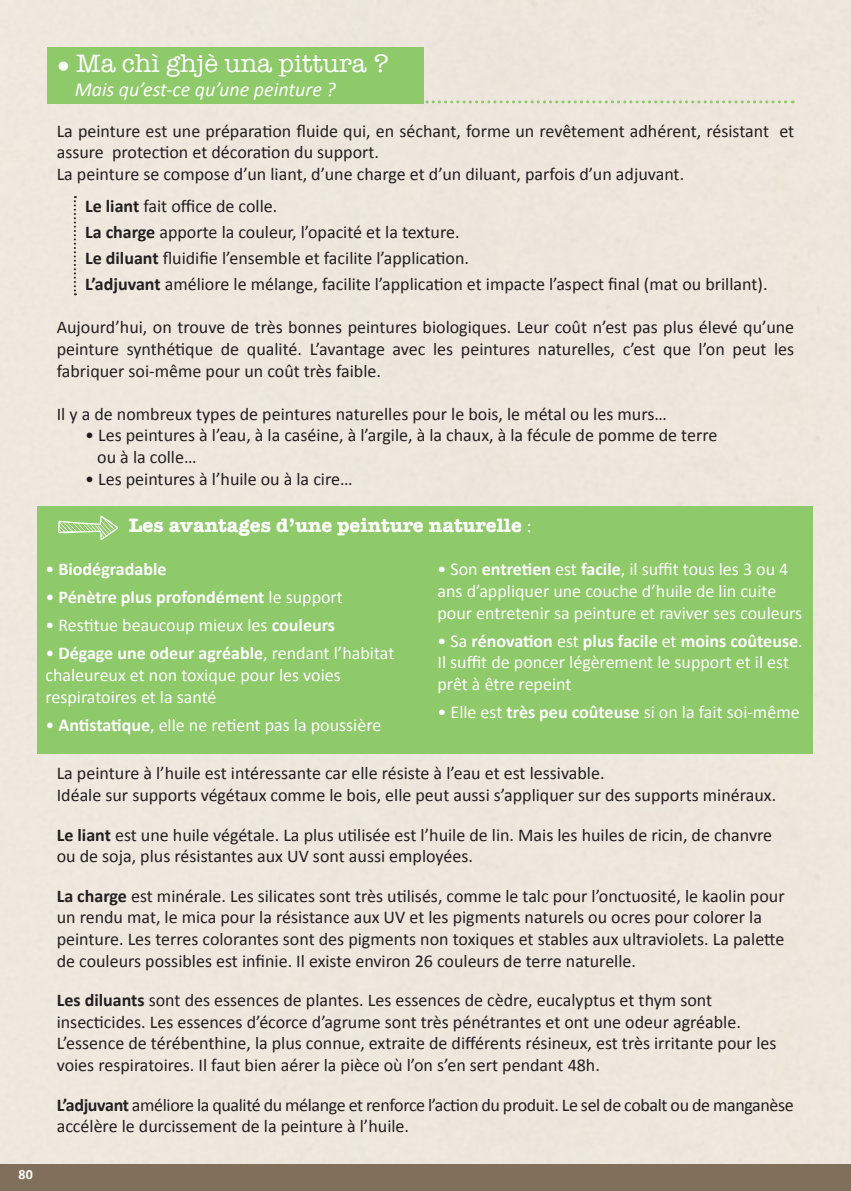
<style>
.page{position:relative;width:851px;height:1191px;background:#fff}
.page>*{position:absolute;margin:0;border:0;box-sizing:border-box;transform-origin:0 0}
.t1{font:26px "American Typewriter";color:#fff}
.t2{font:700 20px "American Typewriter";color:#fff}
.t3{font:italic 20px "Calibri";color:#fff}
.t4{font:18px/21.6px "Calibri";color:#231f20}
.t5{font:18px/21.6px "Calibri";color:#fff}
.t6{font:18px "Calibri";letter-spacing:-.02em;color:#231f20}
.t7{font:700 18px "Calibri";color:#fff}
.t8{font:700 14px "Calibri";color:#fff}
.s1{font-weight:700}
.s2{font-weight:400;font-size:18px}
.s3{font-weight:400}
</style>
<div class="page">
<div style="left:0;top:0;width:850px;height:1164px;background:#eee7dd"></div>
<div style="left:0;top:1164px;width:850px;height:27px;background:#80705b"></div>
<div style="left:37px;top:506px;width:775px;height:247px;background:#8ec96a"></div>
<div style="left:47px;top:48px;width:376px;height:56px;background:#8ec96a"></div>
<svg style="left:423px;top:100px;width:370px;height:3px"></svg>
<svg style="left:58px;top:515px;width:60px;height:25px"></svg>
<svg style="left:74px;top:196px;width:2px;height:99px"></svg>
<p class="t8" style="left:18px;top:1165px;width:16px">80</p>
<p class="t1" style="left:58px;top:43px;width:332px">● Ma chì ghjè una pittura ?</p>
<p class="t3" style="left:75px;top:77px;width:262px">Mais qu’est-ce qu’une peinture ?</p>
<p class="t4" style="left:57px;top:120px;width:739px">La peinture est une préparation fluide qui, en séchant, forme un revêtement adhérent, résistant et assure protection et décoration du support.</p>
<p class="t4" style="left:57px;top:163px;width:629px">La peinture se compose d’un liant, d’une charge et d’un diluant, parfois d’un adjuvant.</p>
<p class="t4" style="left:85px;top:195px;width:194px"><span class="s1">Le liant</span> fait office de colle.</p>
<p class="t4" style="left:85px;top:221px;width:376px"><span class="s1">La charge</span> apporte la couleur, l’opacité et la texture.</p>
<p class="t4" style="left:85px;top:247px;width:385px"><span class="s1">Le diluant</span> fluidifie l’ensemble et facilite l’application.</p>
<p class="t4" style="left:85px;top:273px;width:683px"><span class="s1">L’adjuvant</span> améliore le mélange, facilite l’application et impacte l’aspect final (mat ou brillant).</p>
<p class="t4" style="left:57px;top:316px;width:739px;text-align:justify">Aujourd’hui, on trouve de très bonnes peintures biologiques. Leur coût n’est pas plus élevé qu’une peinture synthétique de qualité. L’avantage avec les peintures naturelles, c’est que l’on peut les fabriquer soi-même pour un coût très faible.</p>
<p class="t4" style="left:57px;top:403px;width:611px">Il y a de nombreux types de peintures naturelles pour le bois, le métal ou les murs…</p>
<p class="t4" style="left:85px;top:424px;width:633px">• Les peintures à l’eau, à la caséine, à l’argile, à la chaux, à la fécule de pomme de terre</p>
<p class="t4" style="left:97px;top:446px;width:101px">ou à la colle…</p>
<p class="t4" style="left:85px;top:468px;width:269px">• Les peintures à l’huile ou à la cire…</p>
<p class="t2" style="left:129px;top:508px;width:404px">Les avantages d’une peinture naturelle <span class="s2">:</span></p>
<p class="t7" style="left:45px;top:558px;width:123px"><span class="s3">•</span> Biodégradable</p>
<p class="t7" style="left:45px;top:586px;width:299px"><span class="s3">•</span> Pénètre plus profondément <span class="s3">le support</span></p>
<p class="t5" style="left:45px;top:614px;width:291px">• Restitue beaucoup mieux les <span class="s1">couleurs</span></p>
<p class="t5" style="left:45px;top:642px;width:350px">• <span class="s1">Dégage une odeur agréable</span>, rendant l’habitat chaleureux et non toxique pour les voies respiratoires et la santé</p>
<p class="t5" style="left:45px;top:714px;width:337px">• <span class="s1">Antistatique</span>, elle ne retient pas la poussière</p>
<p class="t5" style="left:437px;top:558px;width:366px">• Son <span class="s1">entretien</span> est <span class="s1">facile</span>, il suffit tous les 3 ou 4 ans d’appliquer une couche d’huile de lin cuite pour entretenir sa peinture et raviver ses couleurs</p>
<p class="t5" style="left:437px;top:630px;width:367px">• Sa <span class="s1">rénovation</span> est <span class="s1">plus facile</span> et <span class="s1">moins coûteuse</span>.<br>Il suffit de poncer légèrement le support et il est prêt à être repeint</p>
<p class="t5" style="left:437px;top:701px;width:363px">• Elle est <span class="s1">très peu coûteuse</span> si on la fait soi-même</p>
<p class="t4" style="left:57px;top:762px;width:549px">La peinture à l’huile est intéressante car elle résiste à l’eau et est lessivable.</p>
<p class="t4" style="left:57px;top:784px;width:721px">Idéale sur supports végétaux comme le bois, elle peut aussi s’appliquer sur des supports minéraux.</p>
<p class="t4" style="left:57px;top:824px;width:717px"><span class="s1">Le liant</span> est une huile végétale. La plus utilisée est l’huile de lin. Mais les huiles de ricin, de chanvre ou de soja, plus résistantes aux UV sont aussi employées.</p>
<p class="t4" style="left:57px;top:885px;width:729px"><span class="s1">La charge</span> est minérale. Les silicates sont très utilisés, comme le talc pour l’onctuosité, le kaolin pour un rendu mat, le mica pour la résistance aux UV et les pigments naturels ou ocres pour colorer la peinture. Les terres colorantes sont des pigments non toxiques et stables aux ultraviolets. La palette de couleurs possibles est infinie. Il existe environ 26 couleurs de terre naturelle.</p>
<p class="t4" style="left:57px;top:989px;width:721px"><span class="s1">Les diluants</span> sont des essences de plantes. Les essences de cèdre, eucalyptus et thym sont insecticides. Les essences d’écorce d’agrume sont très pénétrantes et ont une odeur agréable.<br>L’essence de térébenthine, la plus connue, extraite de différents résineux, est très irritante pour les voies respiratoires. Il faut bien aérer la pièce où l’on s’en sert pendant 48h.</p>
<p class="t6" style="left:57px;top:1093px;width:738px"><span class="s1">L’adjuvant</span> améliore la qualité du mélange et renforce l’action du produit. Le sel de cobalt ou de manganèse</p>
<p class="t4" style="left:57px;top:1115px;width:354px">accélère le durcissement de la peinture à l’huile.</p>
</div>
